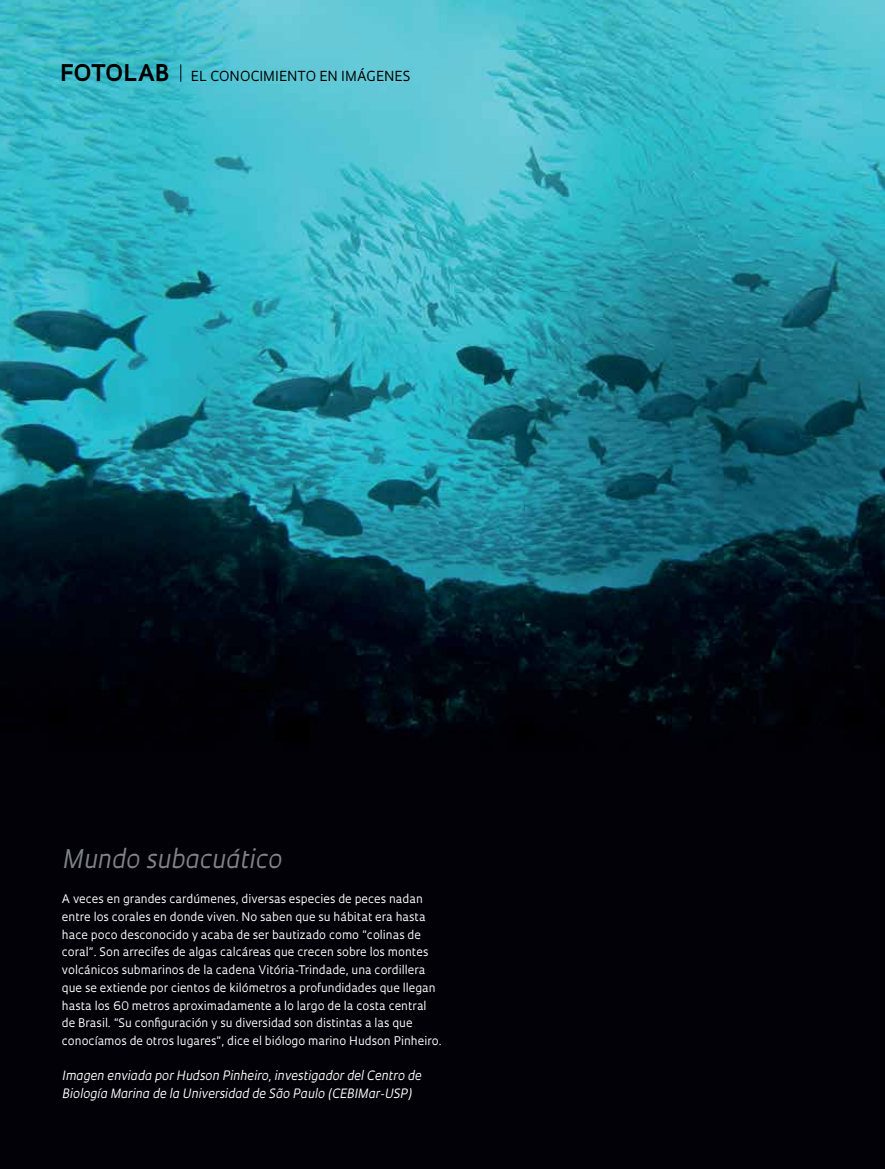
<style>
.page{position:relative;width:885px;height:1169px;background:#fff}
.page>*{position:absolute;margin:0;border:0;box-sizing:border-box;transform-origin:0 0}
.t1{font:italic 25.05px "Oculum";color:#808285}
.t2{font:13.5px "Oculum";letter-spacing:.005em;color:#000}
.t3{font:italic 12.6px/17.7px "Oculum";color:#fff}
.t4{font:11.55px/17.7px "Oculum";color:#fff}
.s1{font-weight:700;font-size:22.35px}
</style>
<div class="page">
<img style="left:0;top:0;width:885px;height:1168px">
<svg style="left:181px;top:64px;width:1px;height:18px"></svg>
<p class="t2" style="left:60px;top:67px;width:352px"><span class="s1">FOTOLAB</span> EL CONOCIMIENTO EN IMÁGENES</p>
<h1 class="t1" style="left:62px;top:842px;width:221px">Mundo subacuático</h1>
<p class="t4" style="left:62px;top:889px;width:381px">A veces en grandes cardúmenes, diversas especies de peces nadan entre los corales en donde viven. No saben que su hábitat era hasta hace poco desconocido y acaba de ser bautizado como “colinas de coral”. Son arrecifes de algas calcáreas que crecen sobre los montes volcánicos submarinos de la cadena Vitória-Trindade, una cordillera que se extiende por cientos de kilómetros a profundidades que llegan hasta los 60 metros aproximadamente a lo largo de la costa central de Brasil. “Su configuración y su diversidad son distintas a las que conocíamos de otros lugares”, dice el biólogo marino Hudson Pinheiro.</p>
<p class="t3" style="left:62px;top:1066px;width:361px">Imagen enviada por Hudson Pinheiro, investigador del Centro de<br>Biología Marina de la Universidad de São Paulo (CEBIMar-USP)</p>
</div>
